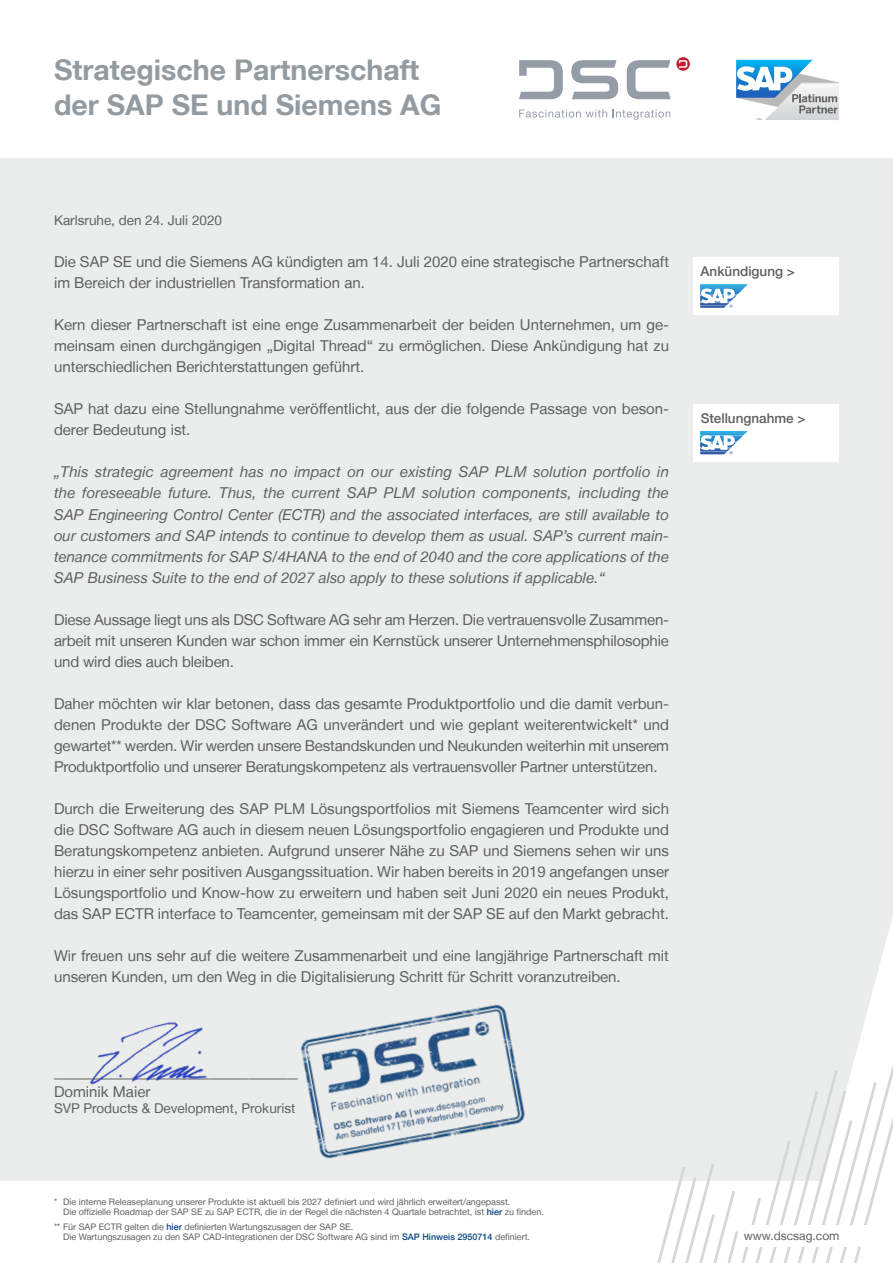
<style>
.page{position:relative;width:893px;height:1263px;background:#fff}
.page>*{position:absolute;margin:0;border:0;box-sizing:border-box;transform-origin:0 0}
.t1{font:700 28.5px/34.5px "Helvetica Neue LT";color:#939ba1}
.t2{font:700 19.5px "Helvetica Neue LT";color:#5f5f5f}
.t3{font:15px/21px "Helvetica Neue LT";color:#5f5f5f;text-align:justify}
.t4{font:italic 15px/21px "Helvetica Neue LT";letter-spacing:.005em;color:#5f5f5f;text-align:justify}
.t5{font:13.5px "Helvetica Neue LT";color:#5f5f5f}
.t6{font:500 13.5px "Helvetica Neue LT";color:#5f5f5f}
.t7{font:12px "Helvetica Neue LT";color:#5f5f5f}
.t8{font:9px/10.5px "Helvetica Neue LT";color:#5f5f5f}
.s1{font-weight:500;color:#094685}
</style>
<div class="page">
<div style="left:0;top:158px;width:893px;height:1022px;background:#e9ebec"></div>
<svg style="left:858px;top:917px;width:35px;height:130px"></svg>
<svg style="left:653px;top:1047px;width:240px;height:216px"></svg>
<img style="left:300px;top:1004px;width:225px;height:155px">
<svg style="left:519px;top:109px;width:88px;height:9px"></svg>
<svg style="left:613px;top:109px;width:57px;height:11px"></svg>
<svg style="left:571px;top:60px;width:47px;height:39px"></svg>
<svg style="left:519px;top:60px;width:44px;height:39px"></svg>
<svg style="left:627px;top:57px;width:63px;height:42px"></svg>
<svg style="left:736px;top:60px;width:103px;height:60px"></svg>
<svg style="left:693px;top:257px;width:146px;height:58px;background:#f2f7fb"></svg>
<svg style="left:693px;top:404px;width:146px;height:58px;background:#f3f8fb"></svg>
<div style="left:739px;top:1225px;width:146px;height:21px;background:#fff"></div>
<img style="left:89px;top:1022px;width:118px;height:63px">
<h1 class="t1" style="left:54px;top:52px;width:389px">Strategische Partnerschaft der SAP SE und Siemens AG</h1>
<p class="t5" style="left:54px;top:213px;width:170px">Karlsruhe, den 24. Juli 2020</p>
<p class="t3" style="left:54px;top:251px;width:617px">Die SAP SE und die Siemens AG kündigten am 14. Juli 2020 eine strategische Partnerschaft im Bereich der industriellen Transformation an.</p>
<p class="t3" style="left:54px;top:314px;width:617px">Kern dieser Partnerschaft ist eine enge Zusammenarbeit der beiden Unternehmen, um ge&shy;meinsam einen durchgängigen „Digital Thread“ zu ermöglichen. Diese Ankündigung hat zu unterschiedlichen Berichterstattungen geführt.</p>
<p class="t3" style="left:54px;top:398px;width:616px">SAP hat dazu eine Stellungnahme veröffentlicht, aus der die folgende Passage von beson&shy;derer Bedeutung ist.</p>
<p class="t4" style="left:54px;top:461px;width:617px">„This strategic agreement has no impact on our existing SAP PLM solution portfolio in the foreseeable future. Thus, the current SAP PLM solution components, including the SAP Engineering Control Center (ECTR) and the associated interfaces, are still available to our customers and SAP intends to continue to develop them as usual. SAP’s current main&shy;tenance commitments for SAP S/4HANA to the end of 2040 and the core applications of the SAP Business Suite to the end of 2027 also apply to these solutions if applicable.“</p>
<p class="t3" style="left:54px;top:608px;width:617px">Diese Aussage liegt uns als DSC Software AG sehr am Herzen. Die vertrauensvolle Zusammen&shy;arbeit mit unseren Kunden war schon immer ein Kernstück unserer Unternehmensphilosophie und wird dies auch bleiben.</p>
<p class="t3" style="left:54px;top:692px;width:617px">Daher möchten wir klar betonen, dass das gesamte Produktportfolio und die damit verbun&shy;denen Produkte der DSC Software AG unverändert und wie geplant weiterentwickelt* und gewartet** werden. Wir werden unsere Bestandskunden und Neukunden weiterhin mit unserem Produktportfolio und unserer Beratungskompetenz als vertrauensvoller Partner unterstützen.</p>
<p class="t3" style="left:54px;top:797px;width:617px">Durch die Erweiterung des SAP PLM Lösungsportfolios mit Siemens Teamcenter wird sich die DSC Software AG auch in diesem neuen Lösungsportfolio engagieren und Produkte und Beratungskompetenz anbieten. Aufgrund unserer Nähe zu SAP und Siemens sehen wir uns hierzu in einer sehr positiven Ausgangssituation. Wir haben bereits in 2019 angefangen unser Lösungsportfolio und Know-how zu erweitern und haben seit Juni 2020 ein neues Produkt, das SAP ECTR interface to Teamcenter, gemeinsam mit der SAP SE auf den Markt gebracht.</p>
<p class="t3" style="left:54px;top:944px;width:616px">Wir freuen uns sehr auf die weitere Zusammenarbeit und eine langjährige Partnerschaft mit unseren Kunden, um den Weg in die Digitalisierung Schritt für Schritt voranzutreiben.</p>
<p class="t6" style="left:701px;top:263px;width:96px">Ankündigung &gt;</p>
<p class="t6" style="left:701px;top:410px;width:106px">Stellungnahme &gt;</p>
<h2 class="t2" style="left:54px;top:1058px;width:245px">_________________________</h2>
<p class="t3" style="left:54px;top:1080px;width:98px">Dominik Maier</p>
<p class="t5" style="left:54px;top:1100px;width:243px">SVP Products &amp; Development, Prokurist</p>
<p class="t8" style="left:63px;top:1196px;width:482px;text-indent:-9px">* Die interne Releaseplanung unserer Produkte ist aktuell bis 2027 definiert und wird jährlich erweitert/angepasst.<br>Die offizielle Roadmap der SAP SE zu SAP ECTR, die in der Regel die nächsten 4 Quartale betrachtet, ist <span class="s1">hier</span> zu finden.</p>
<p class="t8" style="left:63px;top:1221px;width:469px;text-indent:-9px">** Für SAP ECTR gelten die <span class="s1">hier</span> definierten Wartungszusagen der SAP SE.<br>Die Wartungszusagen zu den SAP CAD-Integrationen der DSC Software AG sind im <span class="s1">SAP Hinweis 2950714</span> definiert.</p>
<p class="t7" style="left:744px;top:1228px;width:97px">www.dscsag.com</p>
</div>
